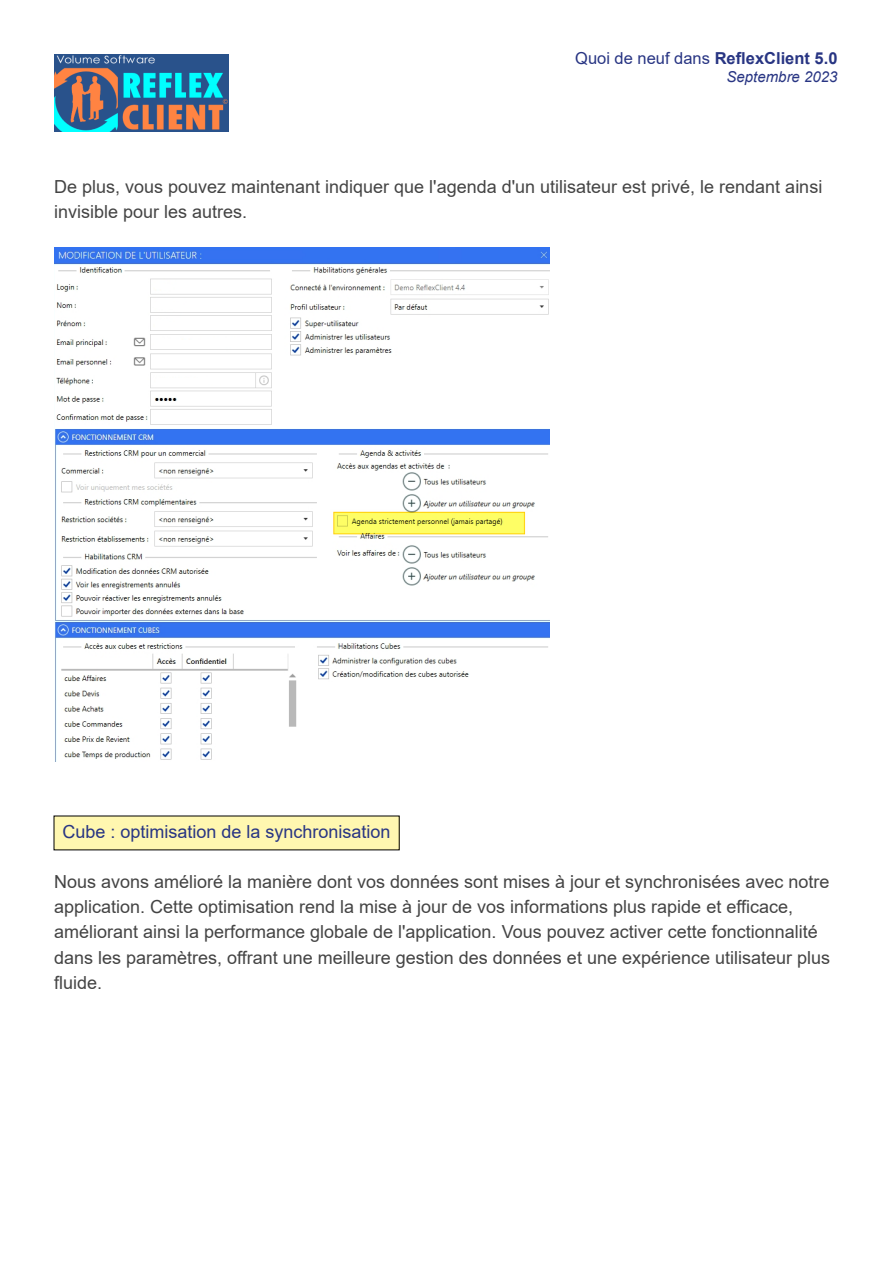
<style>
.page{position:relative;width:893px;height:1263px;background:#fff}
.page>*{position:absolute;margin:0;border:0;box-sizing:border-box;transform-origin:0 0}
.t1{font:18px/25.2px "Arial";color:#444}
.t2{font:18px "Arial";color:#283583}
.t3{font:700 16.5px "Arial";color:#283583}
.t4{font:italic 15px "Arial";color:#283583}
.s1{font-weight:400}
</style>
<div class="page">
<div style="left:54px;top:816px;width:345px;height:34px;background:#fff7b0"></div>
<img style="left:54px;top:248px;width:495px;height:514px">
<img style="left:54px;top:54px;width:174px;height:77px">
<p class="t3" style="left:575px;top:46px;width:264px"><span class="s1">Quoi de neuf dans</span> ReflexClient 5.0</p>
<p class="t4" style="left:727px;top:67px;width:112px">Septembre 2023</p>
<p class="t1" style="left:54px;top:174px;width:770px">De plus, vous pouvez maintenant indiquer que l'agenda d'un utilisateur est privé, le rendant ainsi invisible pour les autres.</p>
<p class="t2" style="left:62px;top:819px;width:330px">Cube : optimisation de la synchronisation</p>
<p class="t1" style="left:54px;top:869px;width:778px">Nous avons amélioré la manière dont vos données sont mises à jour et synchronisées avec notre application. Cette optimisation rend la mise à jour de vos informations plus rapide et efficace, améliorant ainsi la performance globale de l'application. Vous pouvez activer cette fonctionnalité dans les paramètres, offrant une meilleure gestion des données et une expérience utilisateur plus fluide.</p>
</div>
